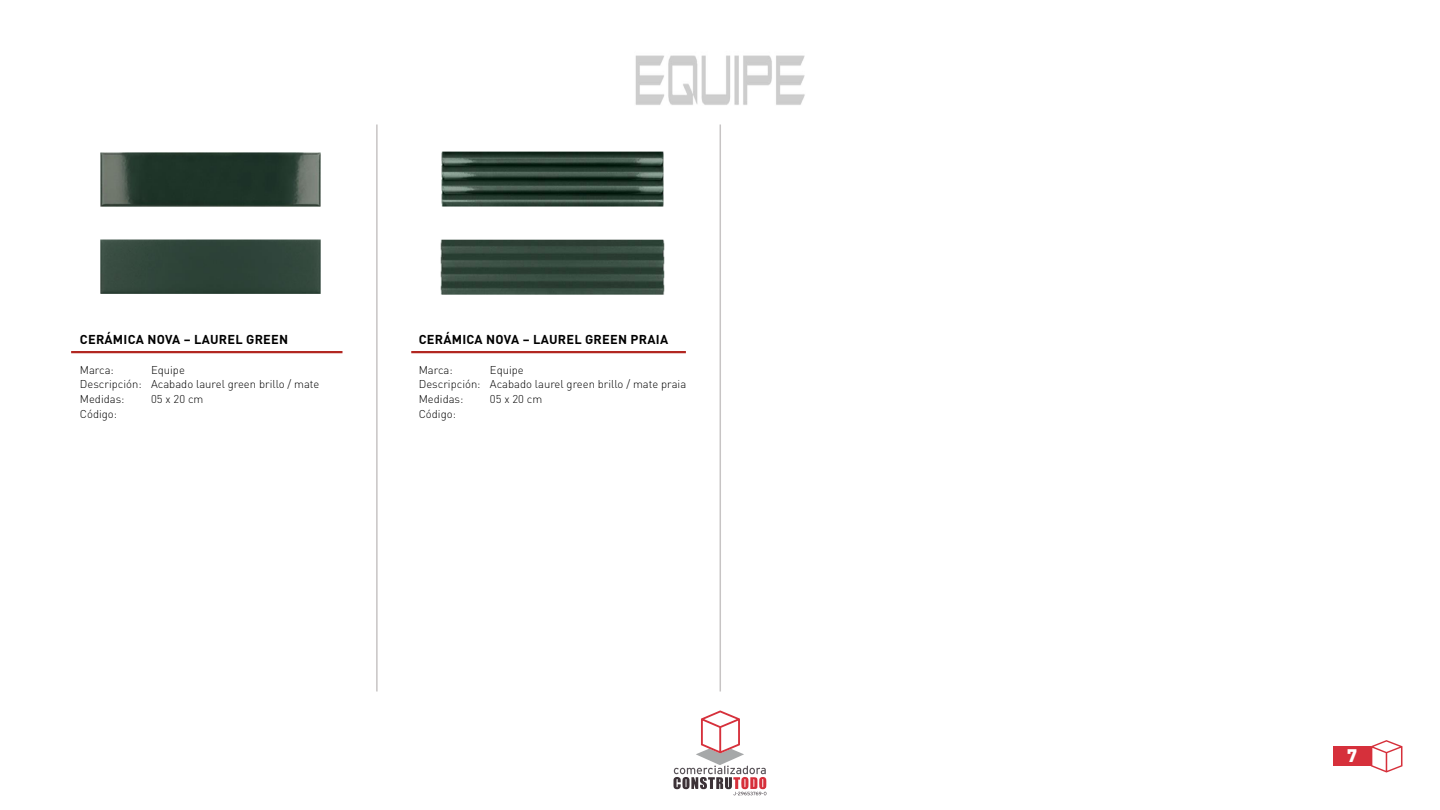
<style>
.page{position:relative;width:1440px;height:810px;background:#fff}
.page>*{position:absolute;margin:0;border:0;box-sizing:border-box;transform-origin:0 0}
.t1{font:900 18px "DIN Pro";color:#fff}
.t2{font:700 12.75px "DIN Pro";letter-spacing:.02em;color:#000}
.t3{font:300 11.25px/15px "DIN Pro";color:#000}
</style>
<div class="page">
<svg style="left:1371px;top:740px;width:32px;height:32px"></svg>
<svg style="left:674px;top:710px;width:93px;height:86px"></svg>
<hr style="left:376px;top:124px;width:2px;height:568px;background:#c7c4c4">
<hr style="left:720px;top:124px;width:1px;height:568px;background:#c7c4c4">
<hr style="left:71px;top:351px;width:271px;height:2px;background:#b22721">
<hr style="left:411px;top:351px;width:275px;height:2px;background:#b22721">
<div style="left:1334px;top:747px;width:37px;height:19px;background:#d6303b"></div>
<img style="left:635px;top:55px;width:170px;height:50px">
<img style="left:100px;top:152px;width:221px;height:142px">
<img style="left:440px;top:151px;width:225px;height:144px">
<p class="t2" style="left:80px;top:330px;width:210px">CERÁMICA NOVA – LAUREL GREEN</p>
<p class="t2" style="left:419px;top:330px;width:251px">CERÁMICA NOVA – LAUREL GREEN PRAIA</p>
<p class="t3" style="left:80px;top:361px;width:36px">Marca:</p>
<p class="t3" style="left:80px;top:361px;width:241px;text-indent:71px">Equipe<br>Descripción: Acabado laurel green brillo / mate<br>Medidas:</p>
<p class="t3" style="left:151px;top:391px;width:54px">05 x 20 cm</p>
<p class="t3" style="left:419px;top:361px;width:36px">Marca:</p>
<p class="t3" style="left:419px;top:361px;width:269px;text-indent:71px">Equipe<br>Descripción: Acabado laurel green brillo / mate praia<br>Medidas:</p>
<p class="t3" style="left:490px;top:391px;width:54px">05 x 20 cm</p>
<p class="t3" style="left:80px;top:406px;width:39px">Código:</p>
<p class="t3" style="left:419px;top:406px;width:39px">Código:</p>
<h1 class="t1" style="left:1347px;top:743px;width:12px">7</h1>
</div>
